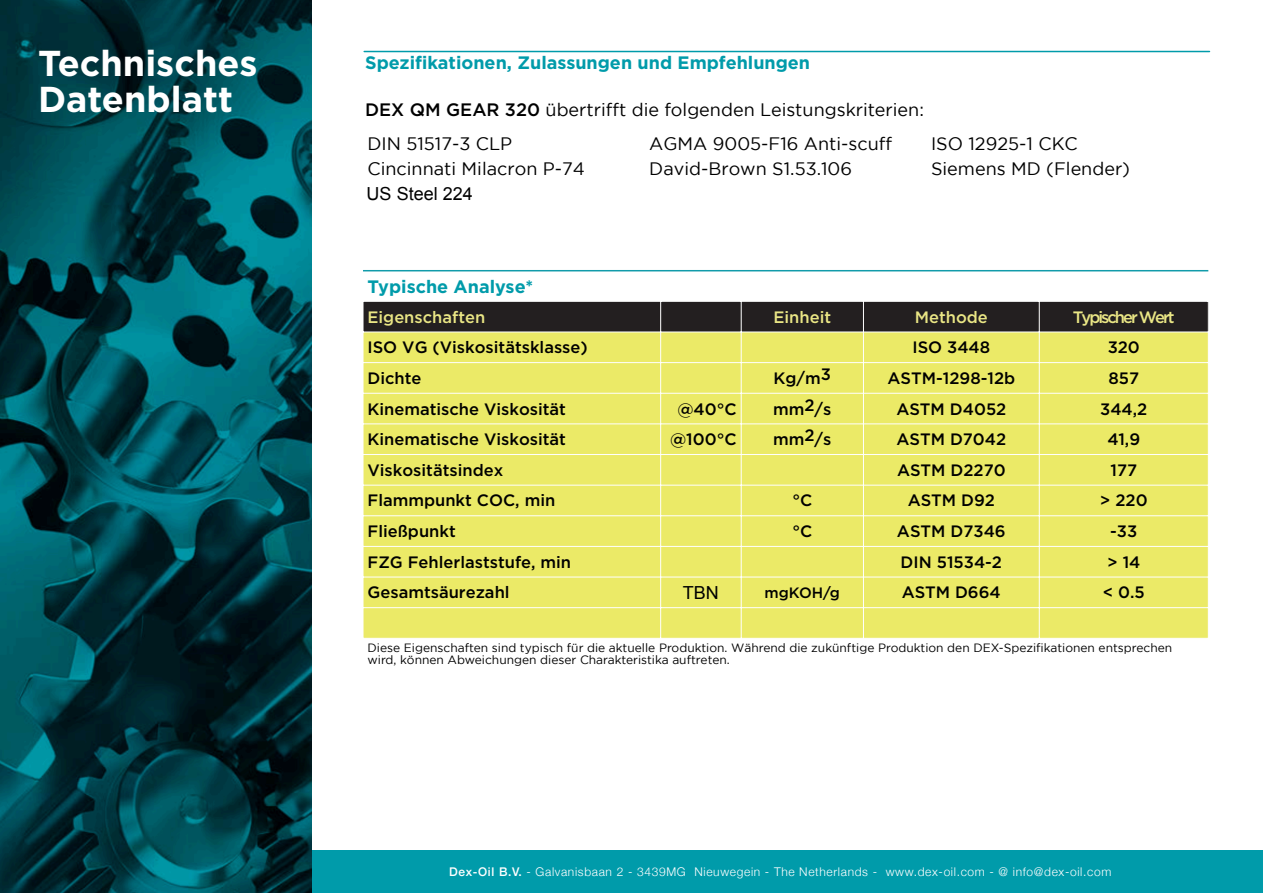
<style>
.page{position:relative;width:1263px;height:893px;background:#fff}
.page>*{position:absolute;margin:0;border:0;box-sizing:border-box;transform-origin:0 0}
.t1{font:700 36px "Gotham";color:#fff}
.t2{font:18px "Gotham";color:#000}
.t3{font:700 18px "Gotham";color:#009baa}
.t4{font:18px "Arial";color:#000}
.t5{font:500 16.5px "Gotham";color:#000}
.t6{font:500 16.5px "Gotham";color:#eae685}
.t7{font:500 16.5px "Gotham";letter-spacing:-.12em;color:#eae685}
.t8{font:500 15px "Gotham";color:#000}
.t9{font:12px "Gotham";color:#000}
.t10{font:300 12px "Helvetica Neue";letter-spacing:.055em;color:#fff}
.s1{font-weight:500}
</style>
<div class="page">
<div style="left:300px;top:850px;width:963px;height:43px;background:#009baa"></div>
<hr style="left:364px;top:51px;width:845px;height:1px;background:#009baa">
<img style="left:0;top:0;width:311px;height:893px">
<div style="left:363px;top:301px;width:845px;height:31px;background:#231f20"></div>
<div style="left:364px;top:333px;width:844px;height:305px;background:#ebea67"></div>
<hr style="left:363px;top:271px;width:1px;height:398px;background:#fff">
<hr style="left:660px;top:271px;width:1px;height:367px;background:#fff">
<hr style="left:741px;top:271px;width:1px;height:367px;background:#fff">
<hr style="left:863px;top:271px;width:1px;height:367px;background:#fff">
<hr style="left:1039px;top:271px;width:1px;height:367px;background:#fff">
<hr style="left:363px;top:301px;width:845px;height:1px;background:#fff">
<hr style="left:363px;top:362px;width:845px;height:1px;background:#fff">
<hr style="left:363px;top:393px;width:845px;height:1px;background:#fff">
<hr style="left:363px;top:423px;width:845px;height:1px;background:#fff">
<hr style="left:363px;top:454px;width:845px;height:1px;background:#fff">
<hr style="left:363px;top:485px;width:845px;height:1px;background:#fff">
<hr style="left:363px;top:515px;width:845px;height:1px;background:#fff">
<hr style="left:363px;top:546px;width:845px;height:1px;background:#fff">
<hr style="left:363px;top:577px;width:845px;height:1px;background:#fff">
<hr style="left:363px;top:607px;width:845px;height:1px;background:#fff">
<hr style="left:363px;top:270px;width:845px;height:1px;background:#119baa">
<p class="t1" style="left:38px;top:43px;width:221px">Technisches</p>
<p class="t1" style="left:38px;top:79px;width:196px">Datenblatt</p>
<p class="t3" style="left:365px;top:53px;width:446px">Spezifikationen, Zulassungen und Empfehlungen</p>
<p class="t2" style="left:365px;top:103px;width:560px"><span class="s1">DEX QM GEAR 320</span> übertrifft die folgenden Leistungskriterien:</p>
<p class="t2" style="left:367px;top:137px;width:146px">DIN 51517-3 CLP</p>
<p class="t2" style="left:649px;top:137px;width:244px">AGMA 9005-F16 Anti-scuff</p>
<p class="t2" style="left:931px;top:137px;width:148px">ISO 12925-1 CKC</p>
<p class="t2" style="left:367px;top:162px;width:219px">Cincinnati Milacron P-74</p>
<p class="t2" style="left:649px;top:162px;width:204px">David-Brown S1.53.106</p>
<p class="t2" style="left:931px;top:162px;width:201px">Siemens MD (Flender)</p>
<p class="t4" style="left:367px;top:187px;width:108px">US Steel 224</p>
<p class="t3" style="left:367px;top:276px;width:167px">Typische Analyse*</p>
<p class="t6" style="left:367px;top:307px;width:119px">Eigenschaften</p>
<p class="t6" style="left:773px;top:307px;width:59px">Einheit</p>
<p class="t6" style="left:915px;top:307px;width:75px">Methode</p>
<p class="t7" style="left:1073px;top:307px;width:103px">Typischer Wert</p>
<p class="t5" style="left:367px;top:338px;width:222px">ISO VG (Viskositätsklasse)</p>
<p class="t5" style="left:912px;top:338px;width:79px">ISO 3448</p>
<p class="t5" style="left:1108px;top:338px;width:34px">320</p>
<p class="t5" style="left:367px;top:369px;width:56px">Dichte</p>
<p class="t5" style="left:773px;top:369px;width:49px">Kg/m</p>
<p class="t5" style="left:821px;top:365px;width:12px">3</p>
<p class="t5" style="left:887px;top:369px;width:129px">ASTM-1298-12b</p>
<p class="t5" style="left:1108px;top:369px;width:32px">857</p>
<p class="t5" style="left:367px;top:399px;width:200px">Kinematische Viskosität</p>
<p class="t5" style="left:677px;top:399px;width:61px">@40°C</p>
<p class="t5" style="left:773px;top:399px;width:33px">mm</p>
<p class="t5" style="left:804px;top:396px;width:12px">2</p>
<p class="t5" style="left:815px;top:399px;width:18px">/s</p>
<p class="t5" style="left:896px;top:399px;width:112px">ASTM D4052</p>
<p class="t5" style="left:1100px;top:399px;width:49px">344,2</p>
<p class="t5" style="left:367px;top:430px;width:200px">Kinematische Viskosität</p>
<p class="t5" style="left:670px;top:430px;width:68px">@100°C</p>
<p class="t5" style="left:773px;top:430px;width:33px">mm</p>
<p class="t5" style="left:804px;top:426px;width:12px">2</p>
<p class="t5" style="left:815px;top:430px;width:18px">/s</p>
<p class="t5" style="left:896px;top:430px;width:111px">ASTM D7042</p>
<p class="t5" style="left:1107px;top:430px;width:34px">41,9</p>
<p class="t5" style="left:367px;top:461px;width:137px">Viskositätsindex</p>
<p class="t5" style="left:897px;top:461px;width:110px">ASTM D2270</p>
<p class="t5" style="left:1110px;top:461px;width:28px">177</p>
<p class="t5" style="left:367px;top:491px;width:189px">Flammpunkt COC, min</p>
<p class="t5" style="left:792px;top:491px;width:21px">°C</p>
<p class="t5" style="left:908px;top:491px;width:89px">ASTM D92</p>
<p class="t5" style="left:1100px;top:491px;width:49px">&gt; 220</p>
<p class="t5" style="left:367px;top:522px;width:90px">Fließpunkt</p>
<p class="t5" style="left:792px;top:522px;width:21px">°C</p>
<p class="t5" style="left:897px;top:522px;width:110px">ASTM D7346</p>
<p class="t5" style="left:1110px;top:522px;width:28px">-33</p>
<p class="t5" style="left:367px;top:552px;width:205px">FZG Fehlerlaststufe, min</p>
<p class="t5" style="left:901px;top:552px;width:103px">DIN 51534-2</p>
<p class="t5" style="left:1107px;top:552px;width:35px">&gt; 14</p>
<p class="t5" style="left:367px;top:583px;width:144px">Gesamtsäurezahl</p>
<p class="t4" style="left:683px;top:586px;width:37px">TBN</p>
<p class="t8" style="left:765px;top:584px;width:77px">mgKOH/g</p>
<p class="t5" style="left:902px;top:583px;width:100px">ASTM D664</p>
<p class="t5" style="left:1103px;top:583px;width:44px">&lt; 0.5</p>
<p class="t9" style="left:367px;top:643px;width:806px">Diese Eigenschaften sind typisch für die aktuelle Produktion. Während die zukünftige Produktion den DEX-Spezifikationen entsprechen</p>
<p class="t9" style="left:367px;top:655px;width:364px">wird, können Abweichungen dieser Charakteristika auftreten.</p>
<p class="t10" style="left:449px;top:864px;width:664px"><span class="s1">Dex-Oil B.V.</span> - Galvanisbaan 2 - 3439MG Nieuwegein - The Netherlands - www.dex-oil.com - @ info@dex-oil.com</p>
</div>
